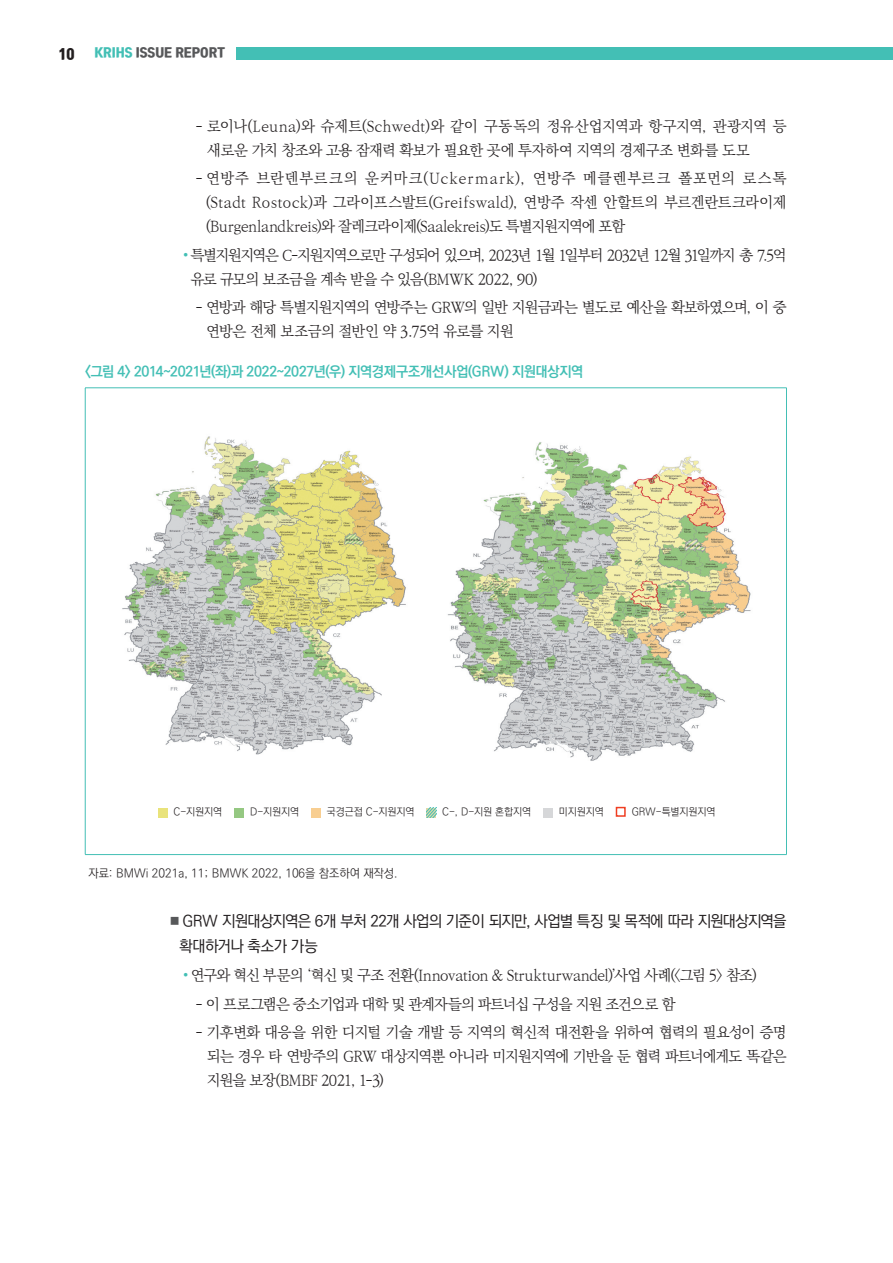
<style>
.page{position:relative;width:893px;height:1263px;background:#fff}
.page>*{position:absolute;margin:0;border:0;box-sizing:border-box;transform-origin:0 0}
.t1{font:15.75px/25.5px "Ko Pub World Dotum PM";letter-spacing:-.045em;color:#231f20}
.t2{font:15px/24px "Ko Pub World Batang PL";letter-spacing:-.05em;color:#231f20;text-align:justify}
.t3{font:15px/24px "Ko Pub World Batang PL";letter-spacing:-.01em;color:#231f20}
.t4{font:15px/24px "Ko Pub World Batang PL";letter-spacing:-.08em;color:#231f20}
.t5{font:14.25px "Ko Pub World Dotum PB";letter-spacing:-.025em;color:#43bfb5}
.t6{font:900 13.5px "Tmon Monsori";color:#231f20}
.t7{font:12px "Ko Pub World Dotum PL";color:#231f20}
.t8{font:900 12px "Tmon Monsori";color:#57585a}
.t9{font:10.5px "Ko Pub World Dotum PL";color:#231f20}
.s1{color:#43bfb5}
.s2{font-size:10.5px;color:#57585a}
</style>
<div class="page">
<div style="left:236px;top:47px;width:657px;height:13px;background:#43bfb5"></div>
<hr style="left:85px;top:388px;width:702px;height:1px;background:#43bfb5">
<hr style="left:85px;top:388px;width:1px;height:466px;background:#43bfb5">
<hr style="left:786px;top:388px;width:1px;height:466px;background:#43bfb5">
<hr style="left:85px;top:854px;width:702px;height:1px;background:#43bfb5">
<div style="left:158px;top:807px;width:10px;height:10px;background:#e9e37b"></div>
<div style="left:234px;top:807px;width:10px;height:10px;background:#95c882"></div>
<div style="left:311px;top:807px;width:10px;height:10px;background:#f8ce91"></div>
<svg style="left:426px;top:807px;width:10px;height:10px"></svg>
<div style="left:543px;top:807px;width:10px;height:10px;background:#d6d7d9"></div>
<div style="left:616px;top:807px;width:10px;height:10px;border:2px solid #ef3e22"></div>
<img style="left:447px;top:442px;width:304px;height:319px">
<div style="left:442px;top:753px;width:62px;height:10px;background:#fff"></div>
<div style="left:718px;top:750px;width:65px;height:14px;background:#fff"></div>
<img style="left:122px;top:436px;width:284px;height:319px">
<div style="left:111px;top:748px;width:62px;height:11px;background:#fff"></div>
<div style="left:377px;top:744px;width:65px;height:15px;background:#fff"></div>
<p class="t6" style="left:59px;top:46px;width:17px">10</p>
<p class="t8" style="left:94px;top:46px;width:132px"><span class="s1">KRIHS</span> ISSUE REPORT</p>
<p class="t3" style="left:207px;top:115px;width:581px;text-indent:-12px">- 로이나(Leuna)와 슈제트(Schwedt)와 같이 구동독의 정유산업지역과 항구지역, 관광지역 등 새로운 가치 창조와 고용 잠재력 확보가 필요한 곳에 투자하여 지역의 경제구조 변화를 도모</p>
<p class="t2" style="left:206px;top:167px;width:582px;text-indent:-11px">- 연방주 브란덴부르크의 운커마크(Uckermark), 연방주 메클렌부르크 폴포먼의 로스톡 (Stadt Rostock)과 그라이프스발트(Greifswald), 연방주 작센 안할트의 부르겐란트크라이제 (Burgenlandkreis)와 잘레크라이제(Saalekreis)도 특별지원지역에 포함</p>
<p class="t4" style="left:191px;top:243px;width:597px;text-indent:-8px"><span class="s1">•</span> 특별지원지역은 C-지원지역으로만 구성되어 있으며, 2023년 1월 1일부터 2032년 12월 31일까지 총 7.5억 유로 규모의 보조금을 계속 받을 수 있음(BMWK 2022, 90)</p>
<p class="t2" style="left:206px;top:295px;width:582px;text-indent:-11px">- 연방과 해당 특별지원지역의 연방주는 GRW의 일반 지원금과는 별도로 예산을 확보하였으며, 이 중 연방은 전체 보조금의 절반인 약 3.75억 유로를 지원</p>
<p class="t5" style="left:85px;top:362px;width:500px">&lt;그림 4&gt; 2014~2021년(좌)과 2022~2027년(우) 지역경제구조개선사업(GRW) 지원대상지역</p>
<p class="t9" style="left:174px;top:805px;width:50px">C-지원지역</p>
<p class="t9" style="left:250px;top:805px;width:51px">D-지원지역</p>
<p class="t9" style="left:327px;top:805px;width:89px">국경근접 C-지원지역</p>
<p class="t9" style="left:442px;top:805px;width:90px">C-, D-지원 혼합지역</p>
<p class="t9" style="left:559px;top:805px;width:46px">미지원지역</p>
<p class="t9" style="left:632px;top:805px;width:85px">GRW-특별지원지역</p>
<p class="t7" style="left:88px;top:865px;width:311px">자료: BMWi 2021a, 11; BMWK 2022, 106을 참조하여 재작성.</p>
<p class="t1" style="left:179px;top:909px;width:609px;text-indent:-9px"><span class="s2">■</span> GRW 지원대상지역은 6개 부처 22개 사업의 기준이 되지만, 사업별 특징 및 목적에 따라 지원대상지역을 확대하거나 축소가 가능</p>
<p class="t2" style="left:183px;top:964px;width:575px"><span class="s1">•</span> 연구와 혁신 부문의 ‘혁신 및 구조 전환(Innovation &amp; Strukturwandel)’사업 사례(&lt;그림 5&gt; 참조)</p>
<p class="t2" style="left:196px;top:992px;width:481px">- 이 프로그램은 중소기업과 대학 및 관계자들의 파트너십 구성을 지원 조건으로 함</p>
<p class="t2" style="left:207px;top:1020px;width:581px;text-indent:-11px">- 기후변화 대응을 위한 디지털 기술 개발 등 지역의 혁신적 대전환을 위하여 협력의 필요성이 증명 되는 경우 타 연방주의 GRW 대상지역뿐 아니라 미지원지역에 기반을 둔 협력 파트너에게도 똑같은 지원을 보장(BMBF 2021, 1-3)</p>
</div>
